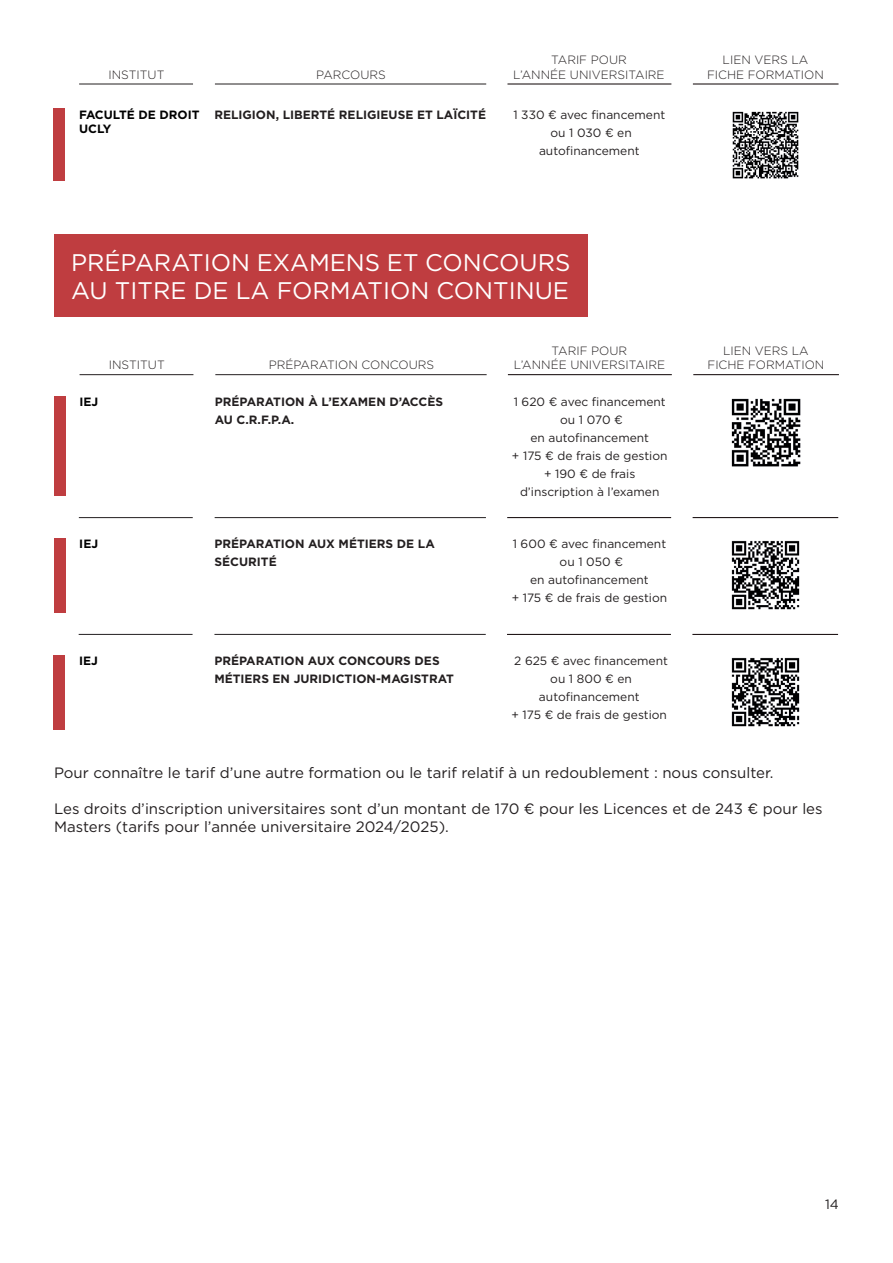
<style>
.page{position:relative;width:893px;height:1263px;background:#fff}
.page>*{position:absolute;margin:0;border:0;box-sizing:border-box;transform-origin:0 0}
.t1{font:24px/28.8px "Gotham";color:#fff}
.t2{font:15px/18px "Gotham";color:#231f20}
.t3{font:13.5px "Gotham";color:#231f20}
.t4{font:12px/18px "Gotham";color:#231f20;text-align:center}
.t5{font:700 12px/18px "Gotham";color:#231f20}
.t6{font:300 12px/14.4px "Gotham";color:#231f20;text-align:center}
.t7{font:700 12px/14.4px "Gotham";color:#000}
</style>
<div class="page">
<hr style="left:215px;top:84px;width:271px;height:1px;background:#231f20">
<hr style="left:507px;top:84px;width:164px;height:1px;background:#0b0002">
<hr style="left:79px;top:84px;width:114px;height:1px;background:#231f20">
<hr style="left:693px;top:84px;width:145px;height:1px;background:#0b0002">
<img style="left:732px;top:111px;width:67px;height:68px">
<div style="left:54px;top:109px;width:11px;height:72px;background:#bf3d40"></div>
<hr style="left:215px;top:517px;width:271px;height:1px;background:#231f20">
<hr style="left:507px;top:517px;width:164px;height:1px;background:#0b0002">
<hr style="left:79px;top:517px;width:114px;height:1px;background:#231f20">
<hr style="left:693px;top:517px;width:145px;height:1px;background:#0b0002">
<div style="left:54px;top:234px;width:533px;height:82px;background:#bf3d40"></div>
<hr style="left:215px;top:374px;width:272px;height:1px;background:#231f20">
<hr style="left:508px;top:374px;width:164px;height:1px;background:#0b0002">
<hr style="left:80px;top:374px;width:113px;height:1px;background:#231f20">
<hr style="left:693px;top:374px;width:146px;height:1px;background:#0b0002">
<img style="left:731px;top:398px;width:70px;height:69px">
<div style="left:54px;top:396px;width:12px;height:100px;background:#bf3d40"></div>
<img style="left:731px;top:540px;width:69px;height:70px">
<div style="left:54px;top:538px;width:11px;height:75px;background:#bf3d40"></div>
<hr style="left:214px;top:634px;width:272px;height:1px;background:#231f20">
<hr style="left:507px;top:634px;width:164px;height:1px;background:#0b0002">
<hr style="left:79px;top:634px;width:114px;height:1px;background:#231f20">
<hr style="left:692px;top:634px;width:146px;height:1px;background:#0b0002">
<img style="left:731px;top:657px;width:69px;height:70px">
<div style="left:54px;top:655px;width:11px;height:75px;background:#bf3d40"></div>
<p class="t6" style="left:108px;top:67px;width:58px">INSTITUT</p>
<p class="t6" style="left:316px;top:67px;width:71px">PARCOURS</p>
<p class="t6" style="left:513px;top:52px;width:153px">TARIF POUR<br>L’ANNÉE UNIVERSITAIRE</p>
<p class="t6" style="left:707px;top:52px;width:118px">LIEN VERS LA<br>FICHE FORMATION</p>
<p class="t7" style="left:79px;top:107px;width:122px">FACULTÉ DE DROIT<br>UCLY</p>
<p class="t5" style="left:214px;top:105px;width:273px">RELIGION, LIBERTÉ RELIGIEUSE ET LAÏCITÉ</p>
<p class="t4" style="left:513px;top:105px;width:153px">1 330 € avec financement ou 1 030 € en autofinancement</p>
<h1 class="t1" style="left:71px;top:247px;width:501px">PRÉPARATION EXAMENS ET CONCOURS<br>AU TITRE DE LA FORMATION CONTINUE</h1>
<p class="t6" style="left:109px;top:357px;width:58px">INSTITUT</p>
<p class="t6" style="left:269px;top:357px;width:167px">PRÉPARATION CONCOURS</p>
<p class="t6" style="left:514px;top:343px;width:153px">TARIF POUR<br>L’ANNÉE UNIVERSITAIRE</p>
<p class="t6" style="left:707px;top:343px;width:118px">LIEN VERS LA<br>FICHE FORMATION</p>
<p class="t7" style="left:80px;top:394px;width:20px">IEJ</p>
<p class="t5" style="left:215px;top:393px;width:230px">PRÉPARATION À L’EXAMEN D’ACCÈS<br>AU C.R.F.P.A.</p>
<p class="t4" style="left:512px;top:392px;width:157px">1 620 € avec financement ou 1 070 €<br>en autofinancement<br>+ 175 € de frais de gestion + 190 € de frais d’inscription à l’examen</p>
<p class="t7" style="left:79px;top:537px;width:20px">IEJ</p>
<p class="t5" style="left:215px;top:535px;width:222px">PRÉPARATION AUX MÉTIERS DE LA<br>SÉCURITÉ</p>
<p class="t4" style="left:512px;top:535px;width:157px">1 600 € avec financement ou 1 050 €<br>en autofinancement<br>+ 175 € de frais de gestion</p>
<p class="t7" style="left:79px;top:654px;width:20px">IEJ</p>
<p class="t5" style="left:214px;top:652px;width:241px">PRÉPARATION AUX CONCOURS DES<br>MÉTIERS EN JURIDICTION-MAGISTRAT</p>
<p class="t4" style="left:512px;top:652px;width:158px">2 625 € avec financement ou 1 800 € en autofinancement<br>+ 175 € de frais de gestion</p>
<p class="t2" style="left:54px;top:763px;width:721px">Pour connaître le tarif d’une autre formation ou le tarif relatif à un redoublement : nous consulter.</p>
<p class="t2" style="left:54px;top:799px;width:770px">Les droits d’inscription universitaires sont d’un montant de 170 € pour les Licences et de 243 € pour les<br>Masters (tarifs pour l’année universitaire 2024/2025).</p>
<p class="t3" style="left:825px;top:1195px;width:15px">14</p>
</div>
